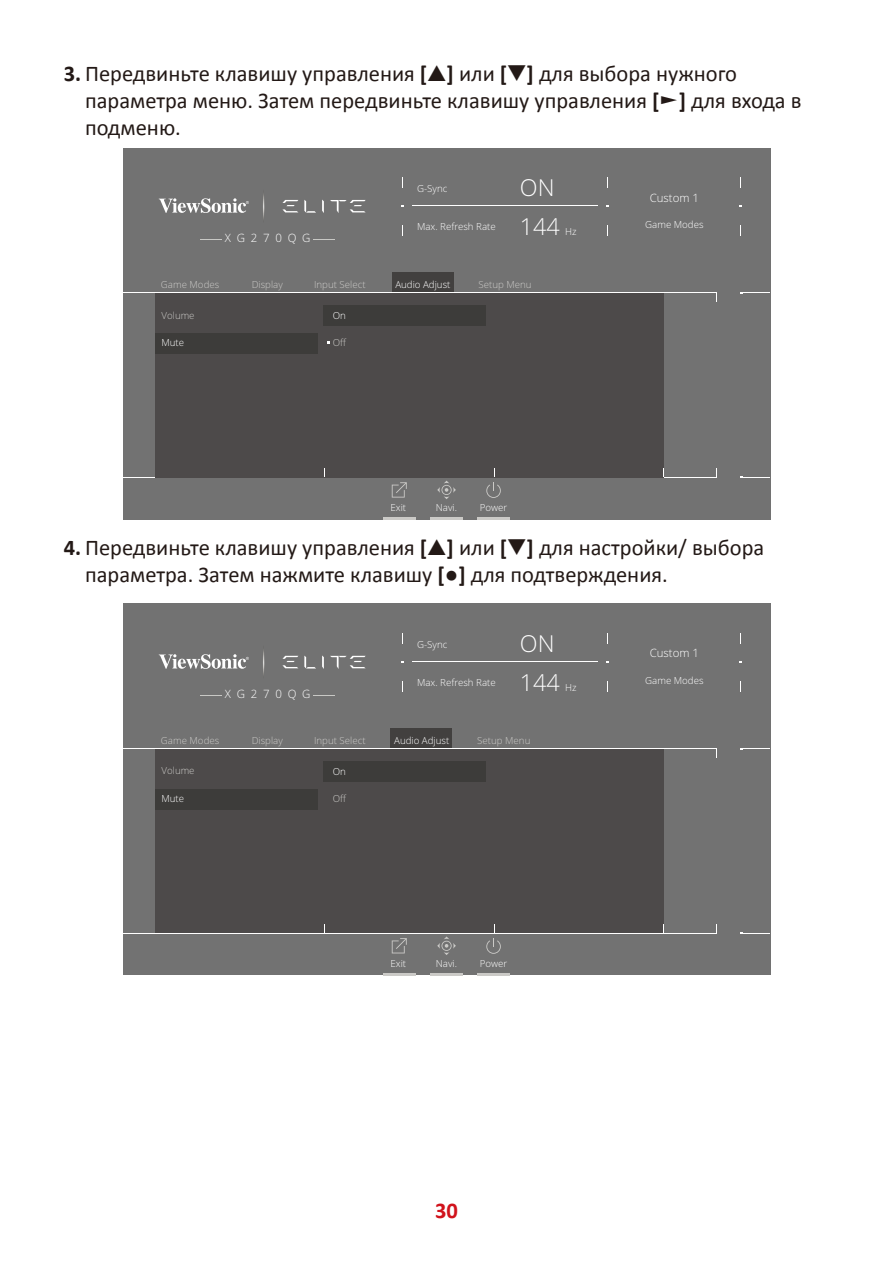
<style>
.page{position:relative;width:893px;height:1263px;background:#fff}
.page>*{position:absolute;margin:0;border:0;box-sizing:border-box;transform-origin:0 0}
.t1{font:300 23.4px "Open Sans";color:#fff}
.t2{font:22.5px/27px "Calibri";color:#231916}
.t3{font:700 22.5px "Calibri";color:#d1131c}
.t4{font:300 11.55px "Open Sans";letter-spacing:.5em;color:#fff}
.t5{font:300 9.75px "Open Sans";color:#fff}
.t6{font:300 9.75px "Open Sans";color:#cbcac7}
.s1{font-weight:700}
</style>
<div class="page">
<div style="left:123px;top:148px;width:647px;height:371px;background:#727272"></div>
<div style="left:392px;top:272px;width:61px;height:21px;background:#42403f"></div>
<hr style="left:122px;top:477px;width:594px;height:1px;background:#fff">
<svg style="left:740px;top:292px;width:30px;height:2px"></svg>
<svg style="left:740px;top:476px;width:30px;height:2px"></svg>
<div style="left:155px;top:293px;width:509px;height:184px;background:#4d4a4a"></div>
<div style="left:155px;top:334px;width:163px;height:20px;background:#3d3c3a"></div>
<div style="left:323px;top:305px;width:163px;height:21px;background:#3d3c3a"></div>
<hr style="left:123px;top:293px;width:593px;height:1px;background:#fff">
<hr style="left:412px;top:206px;width:186px;height:1px;background:#fff">
<svg style="left:313px;top:239px;width:22px;height:1px"></svg>
<svg style="left:200px;top:239px;width:22px;height:1px"></svg>
<svg style="left:304px;top:200px;width:12px;height:13px"></svg>
<svg style="left:322px;top:200px;width:2px;height:13px"></svg>
<svg style="left:282px;top:200px;width:16px;height:12px"></svg>
<svg style="left:330px;top:200px;width:36px;height:13px"></svg>
<img style="left:263px;top:194px;width:2px;height:25px">
<svg style="left:159px;top:198px;width:90px;height:15px"></svg>
<hr style="left:383px;top:517px;width:32px;height:2px;background:#cbcac7">
<hr style="left:430px;top:517px;width:32px;height:2px;background:#cbcac7">
<hr style="left:478px;top:517px;width:32px;height:2px;background:#cbcac7">
<svg style="left:392px;top:482px;width:15px;height:16px"></svg>
<svg style="left:486px;top:469px;width:15px;height:29px"></svg>
<svg style="left:437px;top:481px;width:19px;height:18px"></svg>
<div style="left:123px;top:603px;width:647px;height:372px;background:#727272"></div>
<div style="left:391px;top:728px;width:61px;height:20px;background:#42403f"></div>
<hr style="left:122px;top:933px;width:594px;height:1px;background:#fff">
<svg style="left:740px;top:748px;width:30px;height:1px"></svg>
<svg style="left:740px;top:932px;width:30px;height:2px"></svg>
<div style="left:155px;top:749px;width:509px;height:184px;background:#4d4a4a"></div>
<div style="left:155px;top:789px;width:163px;height:21px;background:#3d3c3a"></div>
<div style="left:323px;top:761px;width:163px;height:21px;background:#3d3c3a"></div>
<hr style="left:123px;top:748px;width:593px;height:1px;background:#fff">
<hr style="left:412px;top:662px;width:186px;height:1px;background:#fff">
<svg style="left:313px;top:695px;width:22px;height:1px"></svg>
<svg style="left:200px;top:695px;width:22px;height:1px"></svg>
<svg style="left:304px;top:656px;width:12px;height:12px"></svg>
<svg style="left:322px;top:655px;width:2px;height:14px"></svg>
<svg style="left:282px;top:656px;width:16px;height:12px"></svg>
<svg style="left:330px;top:656px;width:36px;height:13px"></svg>
<img style="left:263px;top:650px;width:2px;height:25px">
<svg style="left:159px;top:654px;width:90px;height:15px"></svg>
<hr style="left:383px;top:973px;width:32px;height:2px;background:#cbcac7">
<hr style="left:430px;top:973px;width:32px;height:2px;background:#cbcac7">
<hr style="left:478px;top:973px;width:32px;height:2px;background:#cbcac7">
<svg style="left:392px;top:938px;width:15px;height:15px"></svg>
<svg style="left:486px;top:924px;width:15px;height:30px"></svg>
<svg style="left:437px;top:936px;width:19px;height:19px"></svg>
<p class="t2" style="left:85px;top:60px;width:718px;text-indent:-21px"><span class="s1">3.</span> Передвиньте клавишу управления <span class="s1">[</span>▲<span class="s1">]</span> или <span class="s1">[</span>▼<span class="s1">]</span> для выбора нужного параметра меню. Затем передвиньте клавишу управления <span class="s1">[</span>►<span class="s1">]</span> для входа в подменю.</p>
<p class="t4" style="left:225px;top:230px;width:87px">XG270QG</p>
<p class="t5" style="left:417px;top:182px;width:32px">G-Sync</p>
<p class="t5" style="left:417px;top:219px;width:80px">Max. Refresh Rate</p>
<p class="t1" style="left:520px;top:171px;width:36px">ON</p>
<p class="t1" style="left:520px;top:210px;width:42px">144</p>
<p class="t5" style="left:565px;top:225px;width:13px">Hz</p>
<p class="t6" style="left:161px;top:277px;width:60px">Game Modes</p>
<p class="t6" style="left:252px;top:277px;width:33px">Display</p>
<p class="t6" style="left:314px;top:277px;width:53px">Input Select</p>
<p class="t5" style="left:395px;top:277px;width:57px">Audio Adjust</p>
<p class="t6" style="left:478px;top:277px;width:55px">Setup Menu</p>
<p class="t6" style="left:161px;top:308px;width:35px">Volume</p>
<p class="t5" style="left:161px;top:336px;width:24px">Mute</p>
<p class="t5" style="left:333px;top:308px;width:15px">On</p>
<p class="t6" style="left:333px;top:336px;width:15px">Off</p>
<p class="t4" style="left:650px;top:189px;width:51px">Custom 1</p>
<p class="t5" style="left:645px;top:218px;width:60px">Game Modes</p>
<p class="t5" style="left:390px;top:501px;width:17px">Exit</p>
<p class="t5" style="left:436px;top:501px;width:23px">Navi.</p>
<p class="t5" style="left:480px;top:501px;width:29px">Power</p>
<p class="t2" style="left:85px;top:534px;width:681px;text-indent:-21px"><span class="s1">4.</span> Передвиньте клавишу управления <span class="s1">[</span>▲<span class="s1">]</span> или <span class="s1">[</span>▼<span class="s1">]</span> для настройки/ выбора параметра. Затем нажмите клавишу <span class="s1">[●]</span> для подтверждения.</p>
<p class="t4" style="left:225px;top:686px;width:87px">XG270QG</p>
<p class="t5" style="left:417px;top:637px;width:32px">G-Sync</p>
<p class="t5" style="left:417px;top:675px;width:80px">Max. Refresh Rate</p>
<p class="t1" style="left:520px;top:627px;width:36px">ON</p>
<p class="t1" style="left:520px;top:666px;width:42px">144</p>
<p class="t5" style="left:565px;top:680px;width:13px">Hz</p>
<p class="t6" style="left:161px;top:733px;width:60px">Game Modes</p>
<p class="t6" style="left:252px;top:733px;width:33px">Display</p>
<p class="t6" style="left:314px;top:733px;width:53px">Input Select</p>
<p class="t5" style="left:394px;top:733px;width:57px">Audio Adjust</p>
<p class="t6" style="left:477px;top:733px;width:55px">Setup Menu</p>
<p class="t6" style="left:161px;top:764px;width:35px">Volume</p>
<p class="t5" style="left:161px;top:791px;width:24px">Mute</p>
<p class="t5" style="left:333px;top:764px;width:15px">On</p>
<p class="t6" style="left:333px;top:792px;width:15px">Off</p>
<p class="t5" style="left:390px;top:957px;width:17px">Exit</p>
<p class="t5" style="left:436px;top:957px;width:23px">Navi.</p>
<p class="t5" style="left:480px;top:957px;width:29px">Power</p>
<p class="t4" style="left:650px;top:645px;width:51px">Custom 1</p>
<p class="t5" style="left:645px;top:674px;width:60px">Game Modes</p>
<p class="t3" style="left:435px;top:1196px;width:24px">30</p>
</div>
